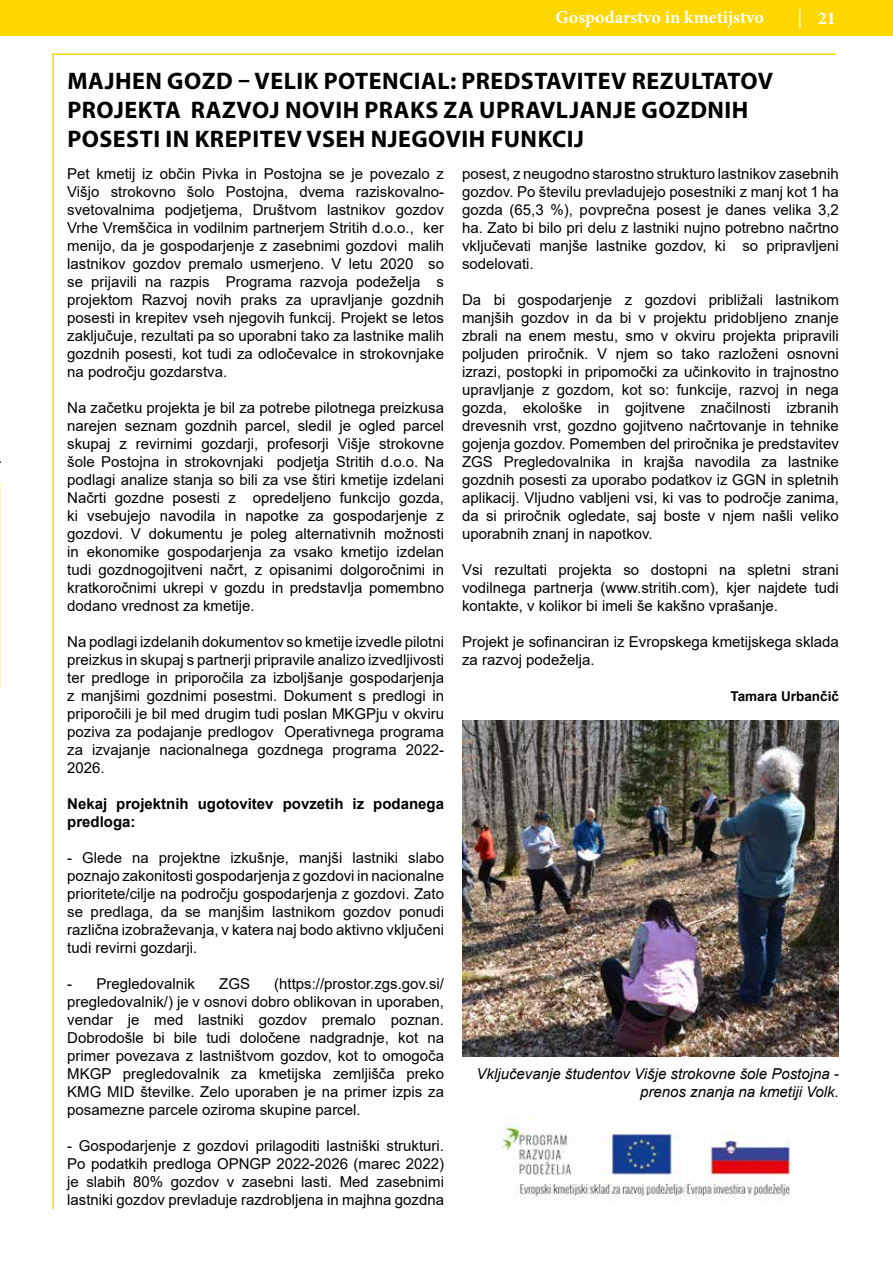
<style>
.page{position:relative;width:893px;height:1263px;background:#fff}
.page>*{position:absolute;margin:0;border:0;box-sizing:border-box;transform-origin:0 0}
.t1{font:700 24px/28.8px "Myriad Pro";letter-spacing:.02em;color:#000}
.t2{font:700 18px "Minion Pro";color:#fff}
.t3{font:15px/18px "Arial";color:#000;text-align:justify}
.t4{font:italic 15px/18px "Arial";color:#000;text-align:right}
.t5{font:700 15px/18px "Arial";color:#000}
.t6{font:700 13.5px "Arial";color:#000}
</style>
<div class="page">
<div style="left:0;top:0;width:893px;height:35px;background:#ffd700"></div>
<svg style="left:799px;top:9px;width:1px;height:20px"></svg>
<hr style="left:52px;top:54px;width:784px;height:1px;background:#ffd700">
<hr style="left:52px;top:54px;width:2px;height:1155px;background:#ffd700">
<img style="left:496px;top:1116px;width:295px;height:85px">
<img style="left:462px;top:720px;width:377px;height:336px">
<hr style="left:0;top:482px;width:1px;height:205px;background:#ffd700">
<p class="t2" style="left:555px;top:5px;width:210px">Gospodarstvo in kmetijstvo</p>
<p class="t2" style="left:818px;top:5px;width:19px">21</p>
<h1 class="t1" style="left:67px;top:66px;width:707px">MAJHEN GOZD – VELIK POTENCIAL: PREDSTAVITEV REZULTATOV<br>PROJEKTA RAZVOJ NOVIH PRAKS ZA UPRAVLJANJE GOZDNIH<br>POSESTI IN KREPITEV VSEH NJEGOVIH FUNKCIJ</h1>
<p class="t3" style="left:67px;top:164px;width:378px">Pet kmetij iz občin Pivka in Postojna se je povezalo z Višjo strokovno šolo Postojna, dvema raziskovalno&shy;svetovalnima podjetjema, Društvom lastnikov gozdov Vrhe Vremščica in vodilnim partnerjem Stritih d.o.o., ker menijo, da je gospodarjenje z zasebnimi gozdovi malih lastnikov gozdov premalo usmerjeno. V letu 2020 so se prijavili na razpis Programa razvoja podeželja s projektom Razvoj novih praks za upravljanje gozdnih posesti in krepitev vseh njegovih funkcij. Projekt se letos zaključuje, rezultati pa so uporabni tako za lastnike malih gozdnih posesti, kot tudi za odločevalce in strokovnjake na področju gozdarstva.</p>
<p class="t3" style="left:67px;top:398px;width:378px">Na začetku projekta je bil za potrebe pilotnega preizkusa narejen seznam gozdnih parcel, sledil je ogled parcel skupaj z revirnimi gozdarji, profesorji Višje strokovne šole Postojna in strokovnjaki podjetja Stritih d.o.o. Na podlagi analize stanja so bili za vse štiri kmetije izdelani Načrti gozdne posesti z opredeljeno funkcijo gozda, ki vsebujejo navodila in napotke za gospodarjenje z gozdovi. V dokumentu je poleg alternativnih možnosti in ekonomike gospodarjenja za vsako kmetijo izdelan tudi gozdnogojitveni načrt, z opisanimi dolgoročnimi in kratkoročnimi ukrepi v gozdu in predstavlja pomembno dodano vrednost za kmetije.</p>
<p class="t3" style="left:67px;top:632px;width:378px">Na podlagi izdelanih dokumentov so kmetije izvedle pilotni preizkus in skupaj s partnerji pripravile analizo izvedljivosti ter predloge in priporočila za izboljšanje gospodarjenja z manjšimi gozdnimi posestmi. Dokument s predlogi in priporočili je bil med drugim tudi poslan MKGPju v okviru poziva za podajanje predlogov Operativnega programa za izvajanje nacionalnega gozdnega programa 2022- 2026.</p>
<p class="t5" style="left:67px;top:795px;width:378px">Nekaj projektnih ugotovitev povzetih iz podanega predloga:</p>
<p class="t3" style="left:67px;top:848px;width:378px">- Glede na projektne izkušnje, manjši lastniki slabo poznajo zakonitosti gospodarjenja z gozdovi in nacionalne prioritete/cilje na področju gospodarjenja z gozdovi. Zato se predlaga, da se manjšim lastnikom gozdov ponudi različna izobraževanja, v katera naj bodo aktivno vključeni tudi revirni gozdarji.</p>
<p class="t3" style="left:67px;top:974px;width:129px">- Pregledovalnik</p>
<p class="t3" style="left:219px;top:974px;width:32px">ZGS</p>
<p class="t3" style="left:462px;top:164px;width:378px">posest, z neugodno starostno strukturo lastnikov zasebnih gozdov. Po številu prevladujejo posestniki z manj kot 1 ha gozda (65,3 %), povprečna posest je danes velika 3,2 ha. Zato bi bilo pri delu z lastniki nujno potrebno načrtno vključevati manjše lastnike gozdov, ki so pripravljeni sodelovati.</p>
<p class="t3" style="left:462px;top:290px;width:378px">Da bi gospodarjenje z gozdovi približali lastnikom manjših gozdov in da bi v projektu pridobljeno znanje zbrali na enem mestu, smo v okviru projekta pripravili poljuden priročnik. V njem so tako razloženi osnovni izrazi, postopki in pripomočki za učinkovito in trajnostno upravljanje z gozdom, kot so: funkcije, razvoj in nega gozda, ekološke in gojitvene značilnosti izbranih drevesnih vrst, gozdno gojitveno načrtovanje in tehnike gojenja gozdov. Pomemben del priročnika je predstavitev ZGS Pregledovalnika in krajša navodila za lastnike gozdnih posesti za uporabo podatkov iz GGN in spletnih aplikacij. Vljudno vabljeni vsi, ki vas to področje zanima, da si priročnik ogledate, saj boste v njem našli veliko uporabnih znanj in napotkov.</p>
<p class="t3" style="left:462px;top:560px;width:378px">Vsi rezultati projekta so dostopni na spletni strani vodilnega partnerja (www.stritih.com), kjer najdete tudi kontakte, v kolikor bi imeli še kakšno vprašanje.</p>
<p class="t3" style="left:462px;top:632px;width:378px">Projekt je sofinanciran iz Evropskega kmetijskega sklada za razvoj podeželja.</p>
<p class="t6" style="left:730px;top:686px;width:110px">Tamara Urbančič</p>
<p class="t3" style="left:67px;top:974px;width:378px;text-indent:207px">(https://prostor.zgs.gov.si/ pregledovalnik/) je v osnovi dobro oblikovan in uporaben, vendar je med lastniki gozdov premalo poznan.<br>Dobrodošle bi bile tudi določene nadgradnje, kot na primer povezava z lastništvom gozdov, kot to omogoča MKGP pregledovalnik za kmetijska zemljišča preko KMG MID številke. Zelo uporaben je na primer izpis za posamezne parcele oziroma skupine parcel.</p>
<p class="t3" style="left:67px;top:1136px;width:378px">- Gospodarjenje z gozdovi prilagoditi lastniški strukturi.<br>Po podatkih predloga OPNGP 2022-2026 (marec 2022) je slabih 80% gozdov v zasebni lasti. Med zasebnimi lastniki gozdov prevladuje razdrobljena in majhna gozdna</p>
<p class="t4" style="left:476px;top:1065px;width:364px">Vključevanje študentov Višje strokovne šole Postojna - prenos znanja na kmetiji Volk.</p>
</div>
